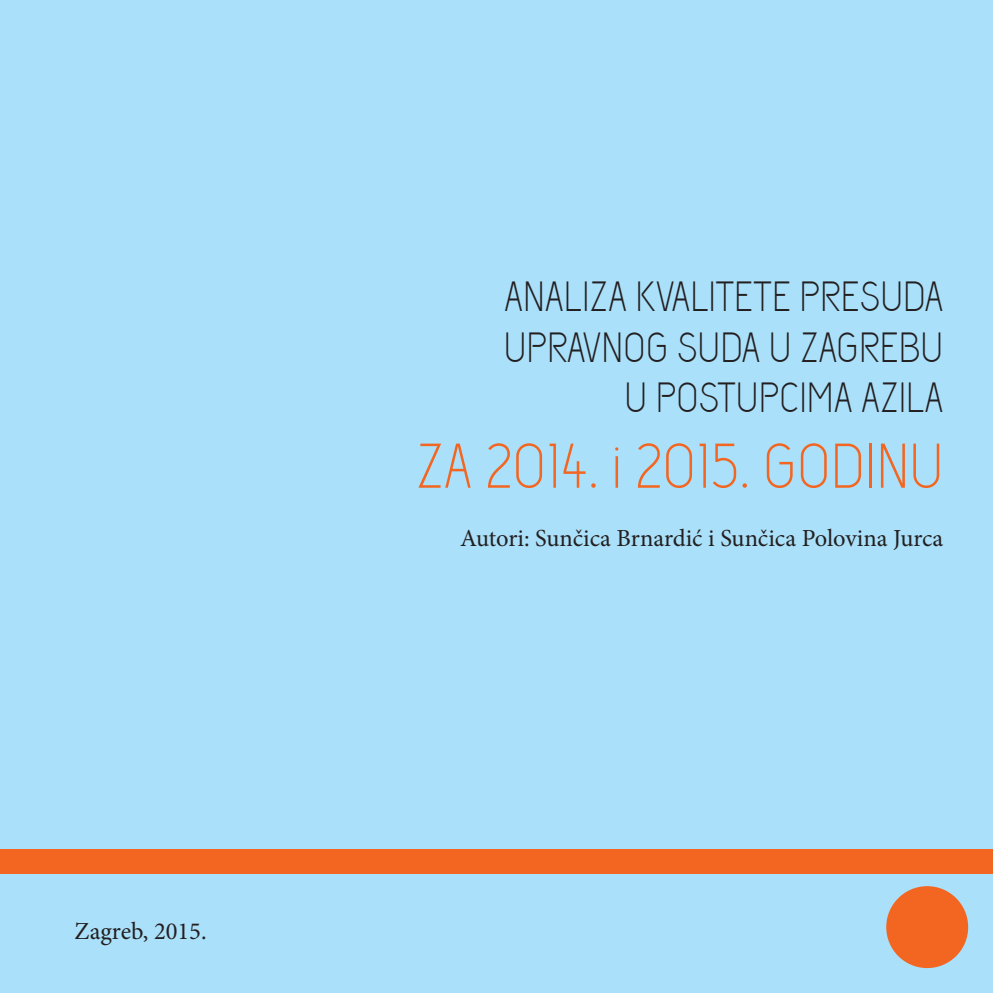
<style>
.page{position:relative;width:993px;height:993px;background:#fff}
.page>*{position:absolute;margin:0;border:0;box-sizing:border-box;transform-origin:0 0}
.t1{font:63px "Capsuula";color:#f36621}
.t2{font:42px/50.4px "Capsuula";color:#231f20;text-align:right}
.t3{font:24.5px "Minion Pro";color:#231f20}
</style>
<div class="page">
<div style="left:0;top:0;width:992px;height:992px;background:#aae0f9"></div>
<div style="left:885px;top:885px;width:82px;height:82px;background:#f36621;border-radius:50%"></div>
<div style="left:0;top:848px;width:992px;height:25px;background:#f36621"></div>
<p class="t3" style="left:74px;top:914px;width:134px">Zagreb, 2015.</p>
<p class="t2" style="left:503px;top:275px;width:441px">ANALIZA KVALITETE PRESUDA<br>UPRAVNOG SUDA U ZAGREBU<br>U POSTUPCIMA AZILA</p>
<h1 class="t1" style="left:416px;top:430px;width:528px">ZA 2014. i 2015. GODINU</h1>
<p class="t3" style="left:460px;top:521px;width:484px">Autori: Sunčica Brnardić i Sunčica Polovina Jurca</p>
</div>
